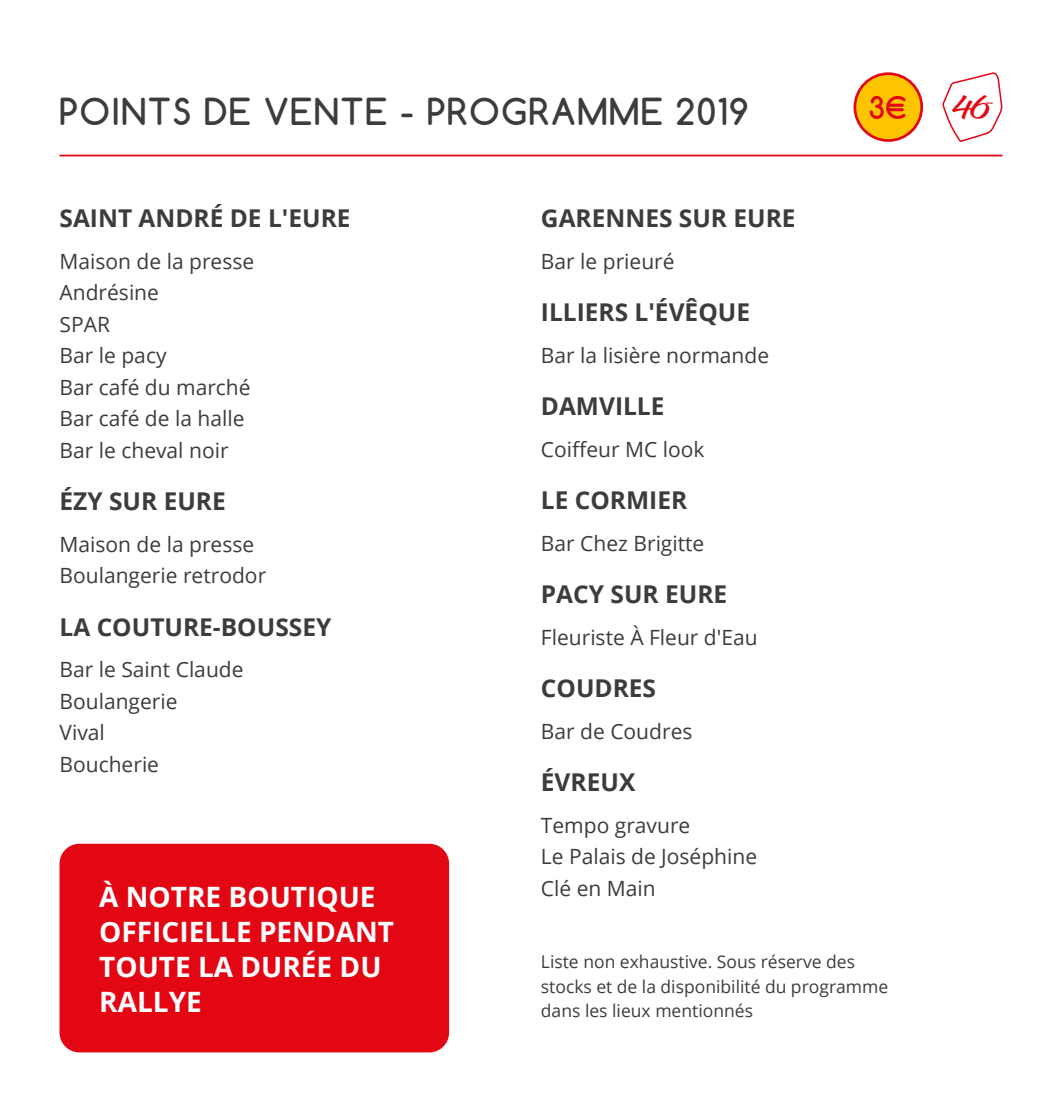
<style>
.page{position:relative;width:1062px;height:1112px;background:#fff}
.page>*{position:absolute;margin:0;border:0;box-sizing:border-box;transform-origin:0 0}
.t1{font:700 35px "Comfortaa";letter-spacing:.05em;color:#3c3c3b}
.t2{font:30.97px "Hughs";color:#e30613}
.t3{font:700 29.57px "Comfortaa";color:#e30613}
.t4{font:700 28px/35px "Open Sans";color:#fff}
.t5{font:700 24.5px "Open Sans";color:#3c3c3b}
.t6{font:21px "Open Sans";color:#3c3c3b}
.t7{font:17.5px/24.5px "Open Sans";color:#3c3c3b}
.t8{font:2.98px "Fredoka One";color:#e30613}
</style>
<div class="page">
<hr style="left:60px;top:155px;width:942px;height:1px;background:#e30613">
<svg style="left:942px;top:72px;width:61px;height:70px"></svg>
<div style="left:855px;top:74px;width:66px;height:66px;background:#fdc400;border-radius:50%"></div>
<div style="left:853px;top:72px;width:70px;height:70px;border:3px solid #e30613;border-radius:50%"></div>
<div style="left:60px;top:843px;width:389px;height:209px;background:#e30613;border-radius:20px"></div>
<p class="t1" style="left:60px;top:89px;width:690px">POINTS DE VENTE - PROGRAMME 2019</p>
<p class="t3" style="left:869px;top:89px;width:39px">3€</p>
<p class="t5" style="left:60px;top:201px;width:292px">SAINT ANDRÉ DE L'EURE</p>
<p class="t6" style="left:60px;top:247px;width:196px">Maison de la presse</p>
<p class="t6" style="left:60px;top:278px;width:101px">Andrésine</p>
<p class="t6" style="left:60px;top:310px;width:52px">SPAR</p>
<p class="t6" style="left:60px;top:341px;width:108px">Bar le pacy</p>
<p class="t6" style="left:60px;top:373px;width:193px">Bar café du marché</p>
<p class="t6" style="left:60px;top:404px;width:186px">Bar café de la halle</p>
<p class="t6" style="left:60px;top:436px;width:170px">Bar le cheval noir</p>
<p class="t5" style="left:60px;top:484px;width:168px">ÉZY SUR EURE</p>
<p class="t6" style="left:60px;top:529px;width:196px">Maison de la presse</p>
<p class="t6" style="left:60px;top:561px;width:208px">Boulangerie retrodor</p>
<p class="t5" style="left:60px;top:609px;width:273px">LA COUTURE-BOUSSEY</p>
<p class="t6" style="left:60px;top:655px;width:185px">Bar le Saint Claude</p>
<p class="t6" style="left:60px;top:686px;width:120px">Boulangerie</p>
<p class="t6" style="left:60px;top:718px;width:47px">Vival</p>
<p class="t6" style="left:60px;top:749px;width:101px">Boucherie</p>
<p class="t4" style="left:99px;top:878px;width:296px">À NOTRE BOUTIQUE<br>OFFICIELLE PENDANT<br>TOUTE LA DURÉE DU<br>RALLYE</p>
<p class="t5" style="left:541px;top:201px;width:256px">GARENNES SUR EURE</p>
<p class="t6" style="left:541px;top:247px;width:135px">Bar le prieuré</p>
<p class="t5" style="left:541px;top:295px;width:211px">ILLIERS L'ÉVÊQUE</p>
<p class="t6" style="left:541px;top:340px;width:230px">Bar la lisière normande</p>
<p class="t5" style="left:541px;top:389px;width:125px">DAMVILLE</p>
<p class="t6" style="left:541px;top:434px;width:165px">Coiffeur MC look</p>
<p class="t5" style="left:541px;top:483px;width:148px">LE CORMIER</p>
<p class="t6" style="left:541px;top:528px;width:165px">Bar Chez Brigitte</p>
<p class="t5" style="left:541px;top:577px;width:188px">PACY SUR EURE</p>
<p class="t6" style="left:541px;top:622px;width:218px">Fleuriste À Fleur d'Eau</p>
<p class="t5" style="left:541px;top:671px;width:117px">COUDRES</p>
<p class="t6" style="left:541px;top:716px;width:153px">Bar de Coudres</p>
<p class="t5" style="left:541px;top:764px;width:96px">ÉVREUX</p>
<p class="t6" style="left:541px;top:810px;width:151px">Tempo gravure</p>
<p class="t6" style="left:541px;top:842px;width:218px">Le Palais de Joséphine</p>
<p class="t6" style="left:541px;top:873px;width:116px">Clé en Main</p>
<p class="t7" style="left:541px;top:949px;width:349px">Liste non exhaustive. Sous réserve des stocks et de la disponibilité du programme dans les lieux mentionnés</p>
<p class="t2" style="left:952px;top:89px;width:39px">46</p>
<p class="t8" style="left:986px;top:101px;width:8px">ème</p>
</div>
